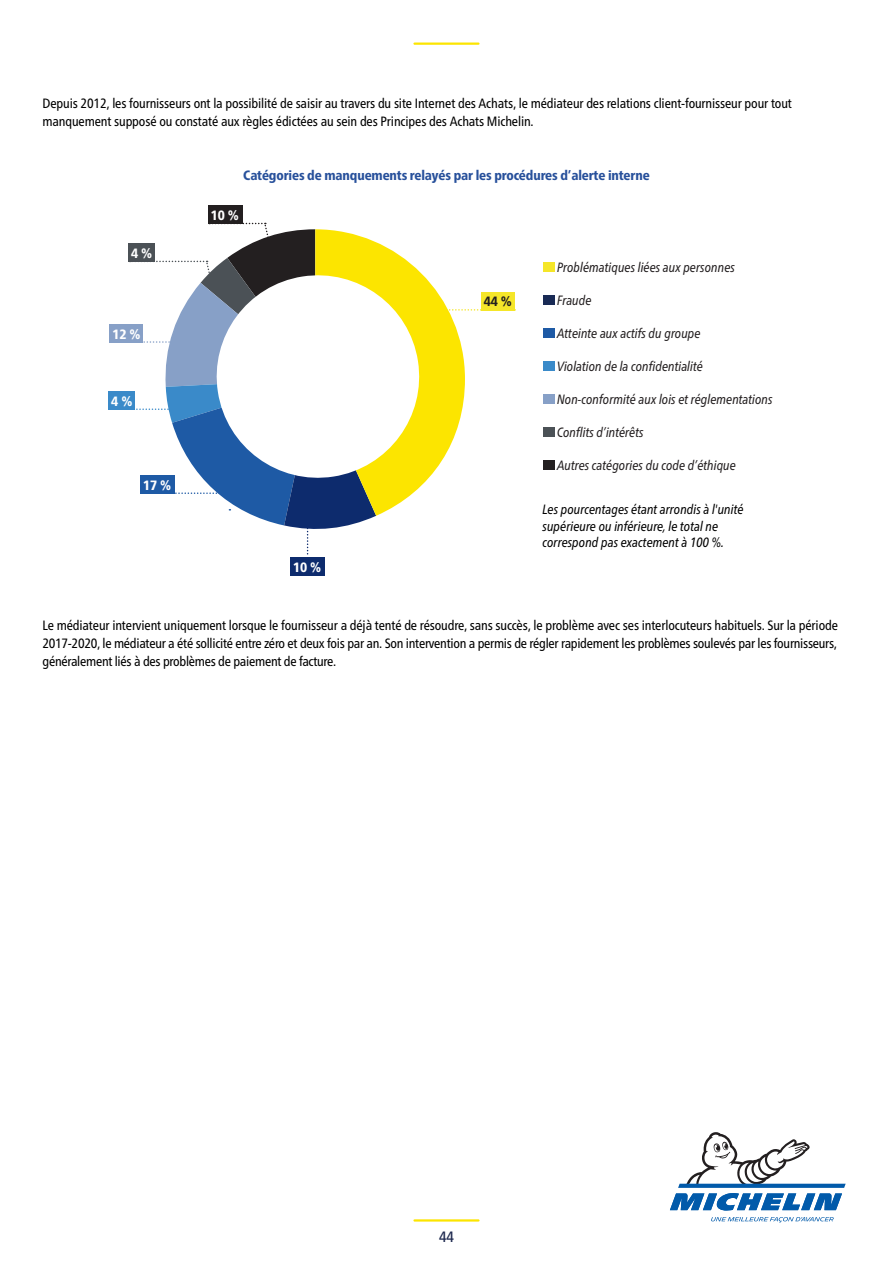
<style>
.page{position:relative;width:893px;height:1263px;background:#fff}
.page>*{position:absolute;margin:0;border:0;box-sizing:border-box;transform-origin:0 0}
.t1{font:500 condensed 15px "Frutiger Neue LTW1 G";color:#202b51}
.t2{font:condensed 13.5px/18px "Frutiger Neue LTW1 G";letter-spacing:-.01em;color:#000}
.t3{font:italic condensed 13.5px "Frutiger Neue LTW1 G";color:#231f20}
.t4{font:italic condensed 13.5px/16.5px "Frutiger Neue LTW1 G";color:#000}
.t5{font:800 condensed 13.5px "Frutiger Neue LTW1 G";letter-spacing:-.01em;color:#27509b}
.t6{font:800 condensed 13.5px "Frutiger Neue LTW1 G";color:#fff}
.t7{font:800 condensed 13.5px "Frutiger Neue LTW1 G";color:#231f20}
</style>
<div class="page">
<div style="left:543px;top:263px;width:11px;height:9px;background:#f5e629"></div>
<div style="left:543px;top:296px;width:11px;height:9px;background:#192a55"></div>
<div style="left:543px;top:329px;width:11px;height:9px;background:#1e5aa5"></div>
<div style="left:543px;top:362px;width:11px;height:9px;background:#3a8ac9"></div>
<div style="left:543px;top:395px;width:11px;height:9px;background:#87a0c7"></div>
<div style="left:543px;top:428px;width:11px;height:9px;background:#4b5156"></div>
<div style="left:543px;top:461px;width:11px;height:9px;background:#231f20"></div>
<div style="left:208px;top:205px;width:34px;height:19px;background:#231f20"></div>
<div style="left:109px;top:391px;width:26px;height:19px;background:#3a8ac9"></div>
<div style="left:290px;top:557px;width:34px;height:19px;background:#0d2b6d"></div>
<svg style="left:110px;top:223px;width:405px;height:335px"></svg>
<svg style="left:209px;top:268px;width:217px;height:217px"></svg>
<hr style="left:414px;top:1219px;width:64px;height:2px;background:#fce500">
<svg style="left:670px;top:1132px;width:176px;height:79px"></svg>
<svg style="left:711px;top:1217px;width:123px;height:5px"></svg>
<hr style="left:414px;top:43px;width:64px;height:2px;background:#fce500">
<p class="t2" style="left:43px;top:93px;width:751px">Depuis 2012, les fournisseurs ont la possibilité de saisir au travers du site Internet des Achats, le médiateur des relations client-fournisseur pour tout manquement supposé ou constaté aux règles édictées au sein des Principes des Achats Michelin.</p>
<p class="t5" style="left:243px;top:165px;width:408px">Catégories de manquements relayés par les procédures d’alerte interne</p>
<p class="t6" style="left:131px;top:243px;width:23px">4 %</p>
<p class="t6" style="left:112px;top:323px;width:30px">12 %</p>
<p class="t6" style="left:111px;top:391px;width:23px">4 %</p>
<p class="t6" style="left:143px;top:475px;width:30px">17 %</p>
<p class="t6" style="left:211px;top:205px;width:30px">10 %</p>
<p class="t6" style="left:293px;top:557px;width:30px">10 %</p>
<p class="t7" style="left:484px;top:291px;width:30px">44 %</p>
<p class="t3" style="left:557px;top:257px;width:179px">Problématiques liées aux personnes</p>
<p class="t3" style="left:557px;top:290px;width:36px">Fraude</p>
<p class="t3" style="left:557px;top:323px;width:145px">Atteinte aux actifs du groupe</p>
<p class="t3" style="left:557px;top:356px;width:147px">Violation de la confidentialité</p>
<p class="t3" style="left:557px;top:389px;width:217px">Non-conformité aux lois et réglementations</p>
<p class="t3" style="left:557px;top:422px;width:88px">Conflits d’intérêts</p>
<p class="t3" style="left:557px;top:455px;width:180px">Autres catégories du code d’éthique</p>
<p class="t4" style="left:542px;top:500px;width:203px">Les pourcentages étant arrondis à l'unité supérieure ou inférieure, le total ne correspond pas exactement à 100 %.</p>
<p class="t2" style="left:43px;top:615px;width:797px;text-align:justify">Le médiateur intervient uniquement lorsque le fournisseur a déjà tenté de résoudre, sans succès, le problème avec ses interlocuteurs habituels. Sur la période 2017-2020, le médiateur a été sollicité entre zéro et deux fois par an. Son intervention a permis de régler rapidement les problèmes soulevés par les fournisseurs, généralement liés à des problèmes de paiement de facture.</p>
<p class="t1" style="left:439px;top:1226px;width:16px">44</p>
</div>
